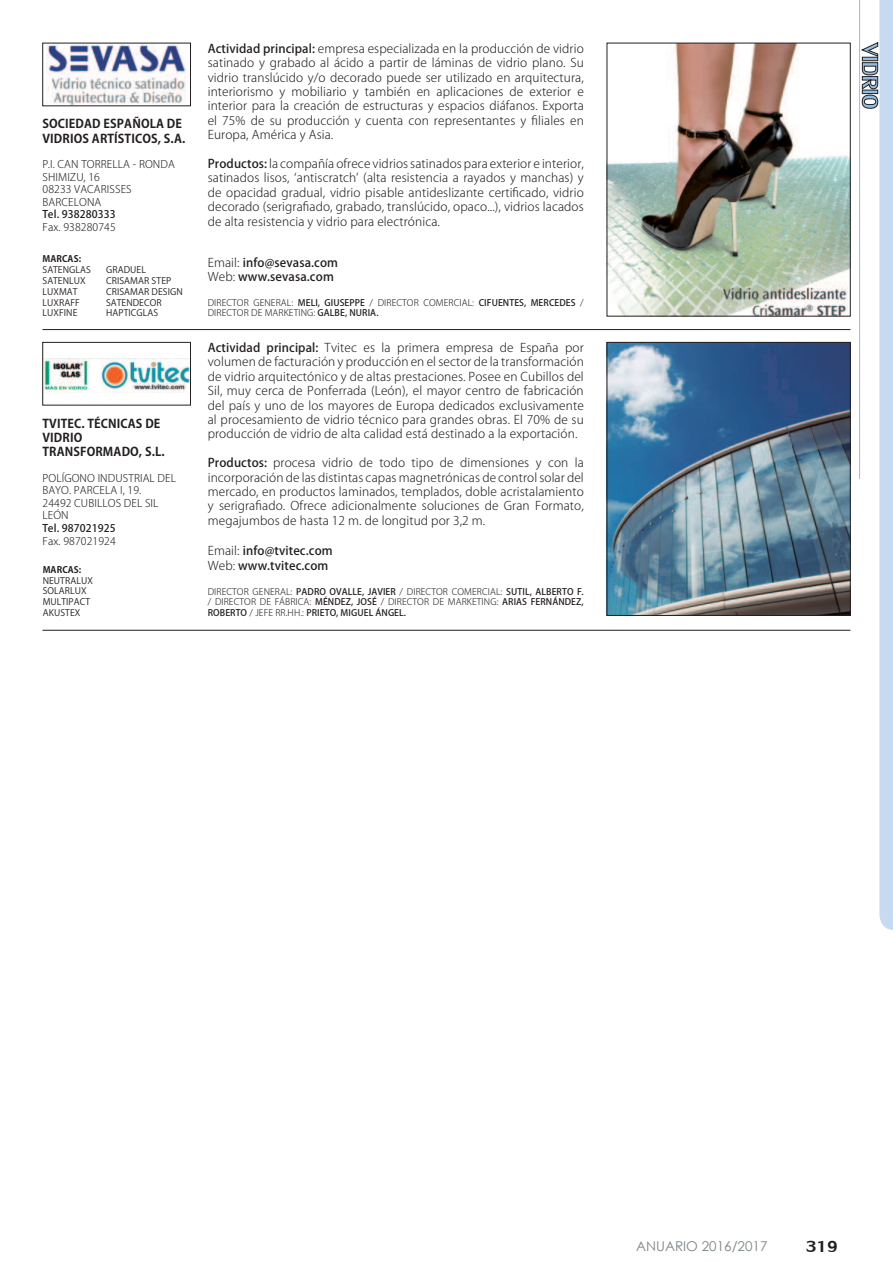
<style>
.page{position:relative;width:893px;height:1263px;background:#fff}
.page>*{position:absolute;margin:0;border:0;box-sizing:border-box;transform-origin:0 0}
.t1{font:24px "Lily UPC";color:#231f20}
.t2{font:13.5px "Century Gothic";color:#7b8387}
.t3{font:300 12px/14.4px "Koz Go Pro";letter-spacing:.01em;color:#231f20;text-align:justify}
.t4{font:700 12px/14.4px "Koz Go Pro";letter-spacing:.01em;color:#231f20}
.t5{font:500 12px/14.4px "Koz Go Pro";letter-spacing:.01em;color:#231f20}
.t6{font:300 10.5px/12.6px "Koz Go Pro";letter-spacing:.01em;color:#231f20}
.t7{font:500 10.5px "Koz Go Pro";letter-spacing:.01em;color:#231f20}
.t8{font:300 9px/10.5px "Koz Go Pro";letter-spacing:.01em;color:#231f20;text-align:justify}
.t9{font:9px/10.8px "Koz Go Pro";letter-spacing:.01em;color:#231f20}
.t10{font:700 9px "Koz Go Pro";letter-spacing:.01em;color:#231f20}
.s1{font-weight:500}
.s2{font-weight:300}
</style>
<div class="page">
<hr style="left:43px;top:329px;width:807px;height:1px;background:#231f20">
<img style="left:609px;top:344px;width:239px;height:270px">
<div style="left:607px;top:342px;width:243px;height:274px;border:1px solid #231f20"></div>
<img style="left:45px;top:358px;width:144px;height:34px">
<div style="left:43px;top:342px;width:148px;height:63px;border:1px solid #231f20"></div>
<img style="left:609px;top:45px;width:239px;height:269px">
<img style="left:46px;top:45px;width:141px;height:59px">
<svg style="left:862px;top:0;width:31px;height:930px"></svg>
<hr style="left:859px;top:0;width:1px;height:479px;background:#93bde5">
<hr style="left:43px;top:630px;width:807px;height:1px;background:#231f20">
<p class="t4" style="left:43px;top:117px;width:144px">SOCIEDAD ESPAÑOLA DE<br>VIDRIOS ARTÍSTICOS, S.A.</p>
<p class="t6" style="left:43px;top:158px;width:134px">P.I. CAN TORRELLA - RONDA<br>SHIMIZU, 16<br>08233 VACARISSES<br>BARCELONA</p>
<p class="t7" style="left:43px;top:208px;width:75px">Tel. 938280333</p>
<p class="t6" style="left:43px;top:221px;width:75px">Fax. 938280745</p>
<p class="t10" style="left:43px;top:253px;width:40px">MARCAS:</p>
<p class="t9" style="left:43px;top:265px;width:50px">SATENGLAS<br>SATENLUX<br>LUXMAT<br>LUXRAFF<br>LUXFINE</p>
<p class="t9" style="left:106px;top:265px;width:78px">GRADUEL<br>CRISAMAR STEP<br>CRISAMAR DESIGN<br>SATENDECOR<br>HAPTICGLAS</p>
<p class="t4" style="left:43px;top:417px;width:124px">TVITEC. TÉCNICAS DE<br>VIDRIO<br>TRANSFORMADO, S.L.</p>
<p class="t6" style="left:43px;top:471px;width:135px">POLÍGONO INDUSTRIAL DEL<br>BAYO. PARCELA I, 19.<br>24492 CUBILLOS DEL SIL<br>LEÓN</p>
<p class="t7" style="left:43px;top:521px;width:75px">Tel. 987021925</p>
<p class="t6" style="left:43px;top:534px;width:75px">Fax. 987021924</p>
<p class="t10" style="left:43px;top:564px;width:40px">MARCAS:</p>
<p class="t9" style="left:43px;top:575px;width:52px">NEUTRALUX<br>SOLARLUX<br>MULTIPACT<br>AKUSTEX</p>
<p class="t3" style="left:208px;top:41px;width:378px"><span class="s1">Actividad principal:</span> empresa especializada en la producción de vidrio satinado y grabado al ácido a partir de láminas de vidrio plano. Su vidrio translúcido y/o decorado puede ser utilizado en arquitectura, interiorismo y mobiliario y también en aplicaciones de exterior e interior para la creación de estructuras y espacios diáfanos. Exporta el 75% de su producción y cuenta con representantes y 昀椀liales en Europa, América y Asia.</p>
<p class="t3" style="left:208px;top:156px;width:378px"><span class="s1">Productos:</span> la compañía ofrece vidrios satinados para exterior e interior, satinados lisos, ‘antiscratch’ (alta resistencia a rayados y manchas) y de opacidad gradual, vidrio pisable antideslizante certi昀椀cado, vidrio decorado (serigra昀椀ado, grabado, translúcido, opaco...), vidrios lacados de alta resistencia y vidrio para electrónica.</p>
<p class="t5" style="left:208px;top:256px;width:132px"><span class="s2">Email:</span> info@sevasa.com<br><span class="s2">Web:</span> www.sevasa.com</p>
<p class="t8" style="left:208px;top:297px;width:378px">DIRECTOR GENERAL: <span class="s1">MELI, GIUSEPPE</span> / DIRECTOR COMERCIAL: <span class="s1">CIFUENTES, MERCEDES</span> /<br>DIRECTOR DE MARKETING: <span class="s1">GALBE, NURIA.</span></p>
<p class="t3" style="left:208px;top:340px;width:378px"><span class="s1">Actividad principal:</span> Tvitec es la primera empresa de España por volumen de facturación y producción en el sector de la transformación de vidrio arquitectónico y de altas prestaciones. Posee en Cubillos del Sil, muy cerca de Ponferrada (León), el mayor centro de fabricación del país y uno de los mayores de Europa dedicados exclusivamente al procesamiento de vidrio técnico para grandes obras. El 70% de su producción de vidrio de alta calidad está destinado a la exportación.</p>
<p class="t3" style="left:208px;top:456px;width:378px"><span class="s1">Productos:</span> procesa vidrio de todo tipo de dimensiones y con la incorporación de las distintas capas magnetrónicas de control solar del mercado, en productos laminados, templados, doble acristalamiento y serigra昀椀ado. Ofrece adicionalmente soluciones de Gran Formato, megajumbos de hasta 12 m. de longitud por 3,2 m.</p>
<p class="t5" style="left:208px;top:544px;width:126px"><span class="s2">Email:</span> info@tvitec.com<br><span class="s2">Web:</span> www.tvitec.com</p>
<p class="t8" style="left:208px;top:586px;width:378px">DIRECTOR GENERAL: <span class="s1">PADRO OVALLE, JAVIER</span> / DIRECTOR COMERCIAL: <span class="s1">SUTIL, ALBERTO F. </span>/ DIRECTOR DE FÁBRICA: <span class="s1">MÉNDEZ, JOSÉ</span> / DIRECTOR DE MARKETING: <span class="s1">ARIAS FERNÁNDEZ, ROBERTO</span> / JEFE RR.HH.: <span class="s1">PRIETO, MIGUEL ÁNGEL.</span></p>
<p class="t2" style="left:636px;top:1241px;width:133px">ANUARIO 2016/2017</p>
<h1 class="t1" style="left:806px;top:1229px;width:34px">319</h1>
</div>
